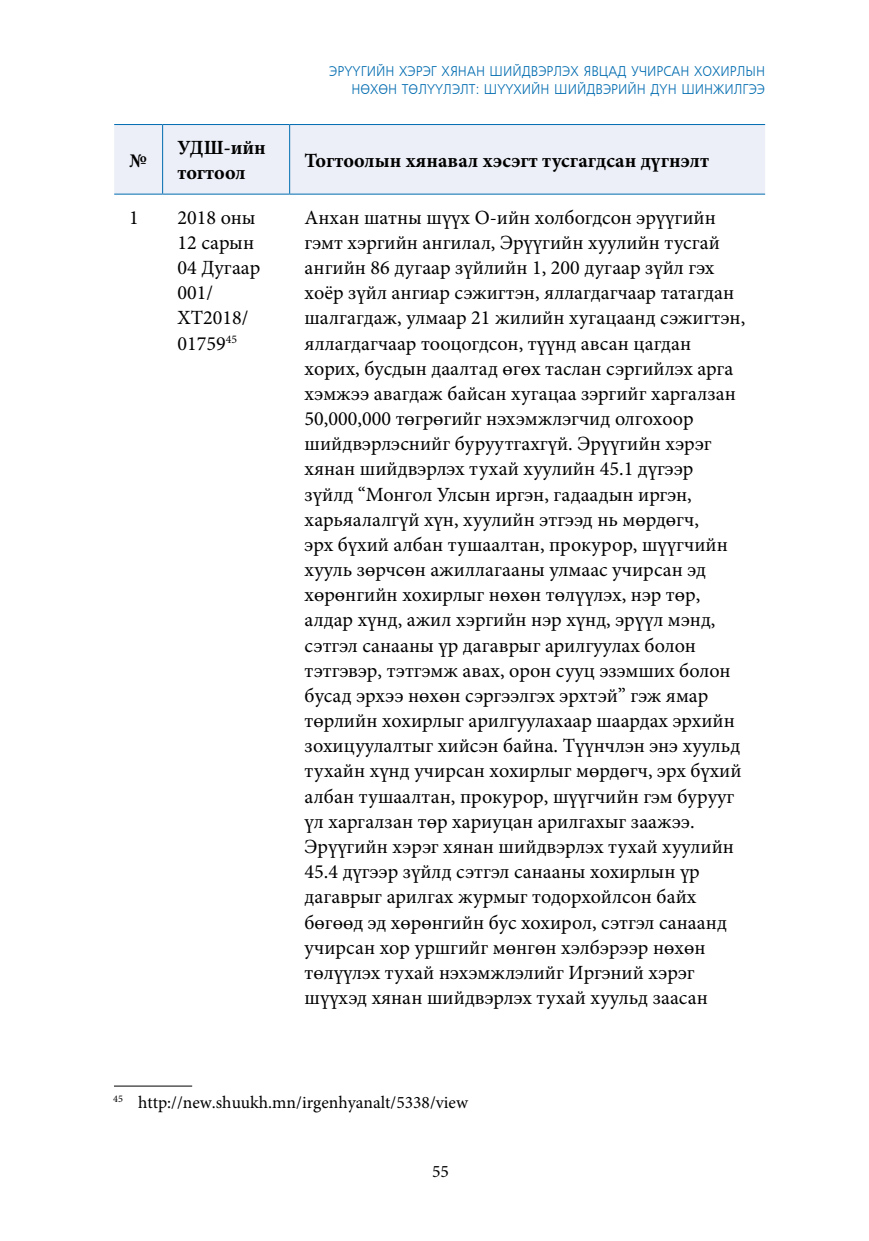
<style>
.page{position:relative;width:869px;height:1241px;background:#fff}
.page>*{position:absolute;margin:0;border:0;box-sizing:border-box;transform-origin:0 0}
.t1{font:20.12px/25.2px "Minion Pro";color:#000}
.t2{font:700 20.12px/25.2px "Minion Pro";color:#000}
.t3{font:17.5px "Minion Pro";color:#000}
.t4{font:14px/18.2px "Mogul Freeset";color:#016cb0;text-align:right;scale:.93 1}
</style>
<div class="page">
<div style="left:114px;top:125px;width:650px;height:69px;background:#eceff7"></div>
<hr style="left:114px;top:124px;width:48px;height:1px;background:#016cb0">
<hr style="left:162px;top:124px;width:127px;height:1px;background:#016cb0">
<hr style="left:289px;top:124px;width:475px;height:1px;background:#016cb0">
<hr style="left:114px;top:194px;width:48px;height:1px;background:#016cb0">
<hr style="left:162px;top:194px;width:127px;height:1px;background:#016cb0">
<hr style="left:289px;top:194px;width:475px;height:1px;background:#016cb0">
<hr style="left:162px;top:125px;width:1px;height:69px;background:#016cb0">
<hr style="left:289px;top:125px;width:1px;height:69px;background:#016cb0">
<hr style="left:114px;top:1085px;width:78px;height:1px;background:#000">
<p class="t2" style="left:129px;top:147px;width:20px">№</p>
<p class="t2" style="left:177px;top:135px;width:90px">УДШ-ийн тогтоол</p>
<p class="t4" style="left:329px;top:63px;width:470px">ЭРҮҮГИЙН ХЭРЭГ ХЯНАН ШИЙДВЭРЛЭХ ЯВЦАД УЧИРСАН ХОХИРЛЫН<br>НӨХӨН ТӨЛҮҮЛЭЛТ: ШҮҮХИЙН ШИЙДВЭРИЙН ДҮН ШИНЖИЛГЭЭ</p>
<p class="t2" style="left:304px;top:147px;width:406px">Тогтоолын хянавал хэсэгт тусгагдсан дүгнэлт</p>
<p class="t1" style="left:129px;top:205px;width:11px">1</p>
<p class="t1" style="left:177px;top:205px;width:84px">2018 оны<br>12 сарын<br>04 Дугаар<br>001/<br>ХТ2018/<br>01759<sup>45</sup></p>
<p class="t1" style="left:304px;top:205px;width:442px">Анхан шатны шүүх О-ийн холбогдсон эрүүгийн гэмт хэргийн ангилал, Эрүүгийн хуулийн тусгай ангийн 86 дугаар зүйлийн 1, 200 дугаар зүйл гэх хоёр зүйл ангиар сэжигтэн, яллагдагчаар татагдан шалгагдаж, улмаар 21 жилийн хугацаанд сэжигтэн, яллагдагчаар тооцогдсон, түүнд авсан цагдан хорих, бусдын даалтад өгөх таслан сэргийлэх арга хэмжээ авагдаж байсан хугацаа зэргийг харгалзан 50,000,000 төгрөгийг нэхэмжлэгчид олгохоор шийдвэрлэснийг буруутгахгүй. Эрүүгийн хэрэг хянан шийдвэрлэх тухай хуулийн 45.1 дүгээр зүйлд “Монгол Улсын иргэн, гадаадын иргэн, харьяалалгүй хүн, хуулийн этгээд нь мөрдөгч,<br>эрх бүхий албан тушаалтан, прокурор, шүүгчийн хууль зөрчсөн ажиллагааны улмаас учирсан эд хөрөнгийн хохирлыг нөхөн төлүүлэх, нэр төр, алдар хүнд, ажил хэргийн нэр хүнд, эрүүл мэнд, сэтгэл санааны үр дагаврыг арилгуулах болон тэтгэвэр, тэтгэмж авах, орон сууц эзэмших болон бусад эрхээ нөхөн сэргээлгэх эрхтэй” гэж ямар төрлийн хохирлыг арилгуулахаар шаардах эрхийн зохицуулалтыг хийсэн байна. Түүнчлэн энэ хуульд тухайн хүнд учирсан хохирлыг мөрдөгч, эрх бүхий албан тушаалтан, прокурор, шүүгчийн гэм бурууг үл харгалзан төр хариуцан арилгахыг заажээ.<br>Эрүүгийн хэрэг хянан шийдвэрлэх тухай хуулийн 45.4 дүгээр зүйлд сэтгэл санааны хохирлын үр дагаврыг арилгах журмыг тодорхойлсон байх бөгөөд эд хөрөнгийн бус хохирол, сэтгэл санаанд учирсан хор уршгийг мөнгөн хэлбэрээр нөхөн төлүүлэх тухай нэхэмжлэлийг Иргэний хэрэг шүүхэд хянан шийдвэрлэх тухай хуульд заасан</p>
<p class="t3" style="left:113px;top:1090px;width:356px"><sup>45</sup> http://new.shuukh.mn/irgenhyanalt/5338/view</p>
<p class="t3" style="left:432px;top:1159px;width:18px">55</p>
</div>
